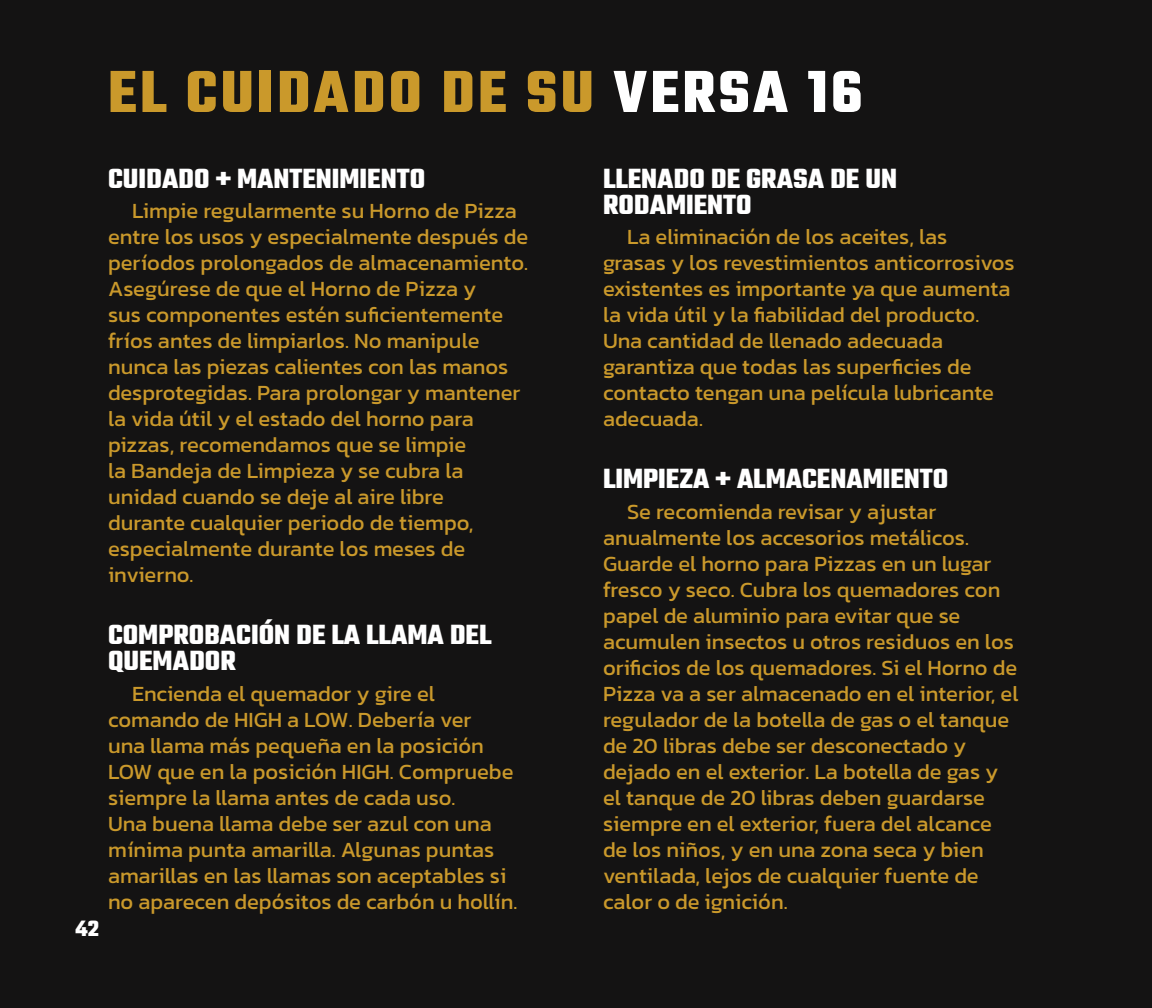
<style>
.page{position:relative;width:1152px;height:1008px;background:#141313}
.page>*{position:absolute;margin:0;border:0;box-sizing:border-box;transform-origin:0 0}
.t1{font:700 64px "Teko";letter-spacing:.05em;color:#ca992b}
.t2{font:700 30px/26px "Teko";color:#fff}
.t3{font:700 24px "Teko";color:#fff}
.t4{font:22px/26px "Kanit";color:#ca992b}
.s1{color:#fff}
</style>
<div class="page">
<h1 class="t1" style="left:108px;top:51px;width:756px">EL CUIDADO DE SU <span class="s1">VERSA 16</span></h1>
<p class="t3" style="left:76px;top:913px;width:25px">42</p>
<h2 class="t2" style="left:108px;top:168px;width:319px">CUIDADO + MANTENIMIENTO</h2>
<p class="t4" style="left:108px;top:198px;width:422px;text-indent:24px">Limpie regularmente su Horno de Pizza entre los usos y especialmente después de períodos prolongados de almacenamiento.<br>Asegúrese de que el Horno de Pizza y<br>sus componentes estén suficientemente fríos antes de limpiarlos. No manipule nunca las piezas calientes con las manos desprotegidas. Para prolongar y mantener la vida útil y el estado del horno para pizzas, recomendamos que se limpie<br>la Bandeja de Limpieza y se cubra la unidad cuando se deje al aire libre<br>durante cualquier periodo de tiempo, especialmente durante los meses de invierno.</p>
<h2 class="t2" style="left:108px;top:624px;width:385px">COMPROBACIÓN DE LA LLAMA DEL<br>QUEMADOR</h2>
<p class="t4" style="left:108px;top:680px;width:411px;text-indent:24px">Encienda el quemador y gire el comando de HIGH a LOW. Debería ver<br>una llama más pequeña en la posición LOW que en la posición HIGH. Compruebe siempre la llama antes de cada uso.<br>Una buena llama debe ser azul con una mínima punta amarilla. Algunas puntas amarillas en las llamas son aceptables si no aparecen depósitos de carbón u hollín.</p>
<h2 class="t2" style="left:603px;top:168px;width:296px">LLENADO DE GRASA DE UN<br>RODAMIENTO</h2>
<p class="t4" style="left:603px;top:224px;width:413px;text-indent:24px">La eliminación de los aceites, las grasas y los revestimientos anticorrosivos existentes es importante ya que aumenta la vida útil y la fiabilidad del producto.<br>Una cantidad de llenado adecuada garantiza que todas las superficies de contacto tengan una película lubricante adecuada.</p>
<h2 class="t2" style="left:603px;top:468px;width:347px">LIMPIEZA + ALMACENAMIENTO</h2>
<p class="t4" style="left:603px;top:498px;width:417px;text-indent:24px">Se recomienda revisar y ajustar anualmente los accesorios metálicos.<br>Guarde el horno para Pizzas en un lugar fresco y seco. Cubra los quemadores con papel de aluminio para evitar que se acumulen insectos u otros residuos en los orificios de los quemadores. Si el Horno de Pizza va a ser almacenado en el interior, el regulador de la botella de gas o el tanque de 20 libras debe ser desconectado y dejado en el exterior. La botella de gas y el tanque de 20 libras deben guardarse siempre en el exterior, fuera del alcance de los niños, y en una zona seca y bien ventilada, lejos de cualquier fuente de calor o de ignición.</p>
</div>
